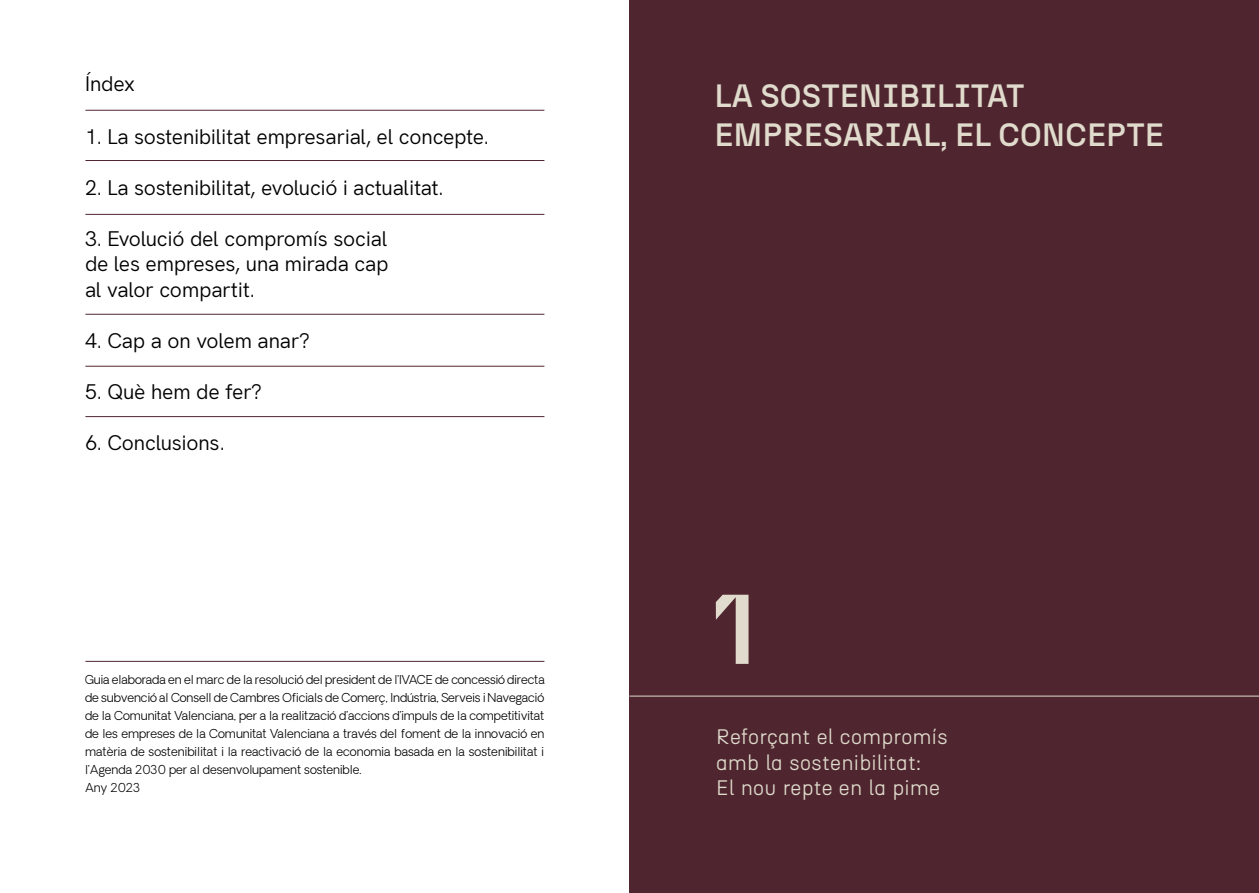
<style>
.page{position:relative;width:1259px;height:893px;background:#fff}
.page>*{position:absolute;margin:0;border:0;box-sizing:border-box;transform-origin:0 0}
.t1{font:700 98.85px "N27";color:#e0dbcc}
.t2{font:500 32.25px/38.7px "N27";color:#e0dbcc}
.t3{font:21px/25.5px "Hanken Grotesk";letter-spacing:-.01em;color:#000;text-align:justify}
.t4{font:300 21px/25.2px "N27";letter-spacing:.01em;color:#e0dbcc}
.t5{font:300 12px/18px "Oakes Grotesk";color:#000}
</style>
<div class="page">
<div style="left:629px;top:0;width:630px;height:893px;background:#4f2630"></div>
<hr style="left:629px;top:696px;width:630px;height:1px;background:#e0dbcc">
<hr style="left:85px;top:366px;width:459px;height:1px;background:#4f2630">
<hr style="left:85px;top:314px;width:459px;height:1px;background:#4f2630">
<hr style="left:85px;top:214px;width:459px;height:1px;background:#4f2630">
<hr style="left:85px;top:160px;width:459px;height:1px;background:#4f2630">
<hr style="left:85px;top:416px;width:459px;height:1px;background:#4f2630">
<hr style="left:85px;top:110px;width:459px;height:1px;background:#4f2630">
<hr style="left:85px;top:661px;width:459px;height:1px;background:#4f2630">
<h3 class="t3" style="left:85px;top:69px;width:51px">Índex</h3>
<h3 class="t3" style="left:85px;top:122px;width:405px">1. La sostenibilitat empresarial, el concepte.</h3>
<h3 class="t3" style="left:85px;top:173px;width:360px">2. La sostenibilitat, evolució i actualitat.</h3>
<h3 class="t3" style="left:85px;top:224px;width:305px">3. Evolució del compromís social de les empreses, una mirada cap al valor compartit.</h3>
<h3 class="t3" style="left:85px;top:326px;width:226px">4. Cap a on volem anar?</h3>
<h3 class="t3" style="left:85px;top:377px;width:178px">5. Què hem de fer?</h3>
<h3 class="t3" style="left:85px;top:428px;width:141px">6. Conclusions.</h3>
<p class="t5" style="left:85px;top:671px;width:461px">Guia elaborada en el marc de la resolució del president de l’IVACE de concessió directa de subvenció al Consell de Cambres Oficials de Comerç, Indústria, Serveis i Navegació de la Comunitat Valenciana, per a la realització d’accions d’impuls de la competitivitat de les empreses de la Comunitat Valenciana a través del foment de la innovació en matèria de sostenibilitat i la reactivació de la economia basada en la sostenibilitat i l’Agenda 2030 per al desenvolupament sostenible.<br>Any 2023</p>
<h2 class="t2" style="left:714px;top:76px;width:451px">LA SOSTENIBILITAT<br>EMPRESARIAL, EL CONCEPTE</h2>
<h1 class="t1" style="left:714px;top:567px;width:43px">1</h1>
<h3 class="t4" style="left:716px;top:724px;width:233px">Reforçant el compromís amb la sostenibilitat:<br>El nou repte en la pime</h3>
</div>
